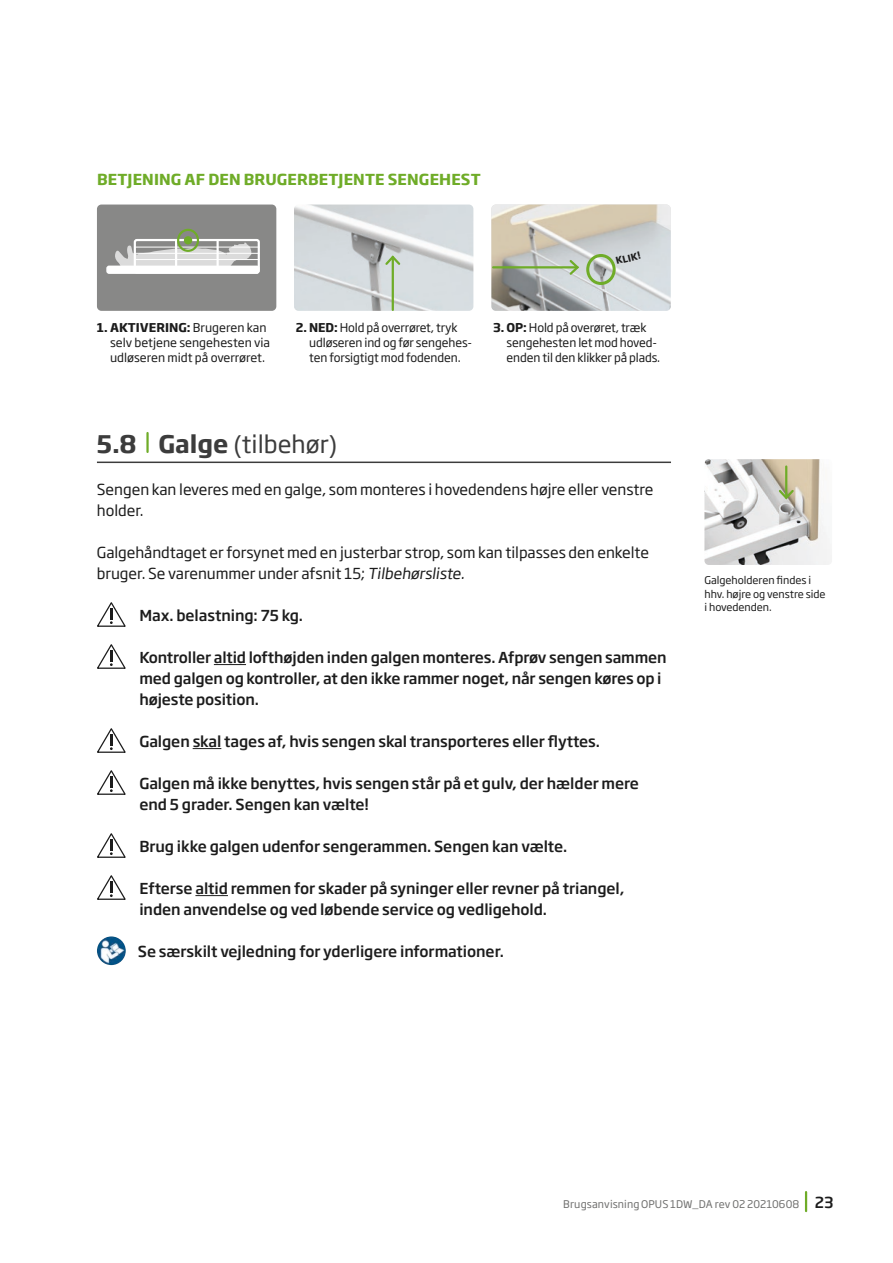
<style>
.page{position:relative;width:893px;height:1263px;background:#fff}
.page>*{position:absolute;margin:0;border:0;box-sizing:border-box;transform-origin:0 0}
.Underrubik{font:24px "Soho Gothic Pro";color:#3c3c3c}
.Brødtekst{font:15px/21px "Soho Gothic Pro";letter-spacing:-.005em;color:#1c1c1c}
.Brødtekst-2{font:700 15px "Soho Gothic Pro";letter-spacing:.01em;color:#6fac28}
.Brødtekst-3{font:500 14.85px/21px "Soho Gothic Pro";letter-spacing:-.005em;color:#1c1c1c}
.NY_Billedtekst{font:12px/15px "Soho Gothic Pro";letter-spacing:-.01em;color:#1c1c1c}
.NY_Billedtekst-2{font:10.5px/13.5px "Soho Gothic Pro";letter-spacing:-.005em;color:#1c1c1c}
.t1{font:10.5px "Soho Gothic Pro";letter-spacing:.01em;color:#70706f}
.Brødtekst-4{font:700 9.45px "Soho Gothic Pro";color:#1c1c1c;scale:.95 1}
.s1{font-weight:700}
.s2{font-weight:500;font-size:15px;color:#1c1c1c}
</style>
<div class="page">
<hr style="left:97px;top:462px;width:574px;height:1px;background:#3c3c3c">
<hr style="left:214px;top:664px;width:32px;height:1px;background:#1c1c1c">
<svg style="left:193px;top:748px;width:28px;height:1px"></svg>
<hr style="left:195px;top:895px;width:33px;height:1px;background:#1c1c1c">
<img style="left:294px;top:205px;width:179px;height:106px">
<hr style="left:392px;top:257px;width:2px;height:53px;background:#6fac28">
<svg style="left:383px;top:254px;width:19px;height:13px"></svg>
<svg style="left:491px;top:205px;width:180px;height:106px;background:#c6c6bf"></svg>
<div style="left:97px;top:205px;width:179px;height:106px;background:#888887;border-radius:4px"></div>
<svg style="left:115px;top:242px;width:137px;height:24px"></svg>
<div style="left:107px;top:266px;width:152px;height:7px;background:#fff;border-radius:2px"></div>
<div style="left:106px;top:266px;width:153px;height:8px;border:1px solid #fff;border-radius:2px"></div>
<div style="left:134px;top:239px;width:126px;height:34px;border:2px solid #fff;border-radius:2px"></div>
<hr style="left:175px;top:240px;width:2px;height:27px;background:#fff">
<hr style="left:217px;top:240px;width:2px;height:28px;background:#fff">
<hr style="left:134px;top:247px;width:125px;height:1px;background:#fff">
<hr style="left:134px;top:253px;width:125px;height:1px;background:#fff">
<hr style="left:134px;top:259px;width:125px;height:1px;background:#fff">
<div style="left:184px;top:236px;width:8px;height:8px;background:#6fac28;border-radius:50%"></div>
<div style="left:177px;top:229px;width:22px;height:23px;border:2px solid #6fac28;border-radius:50%"></div>
<div style="left:586px;top:254px;width:30px;height:31px;border:3px solid #6fac28;border-radius:50%"></div>
<hr style="left:146px;top:433px;width:3px;height:19px;background:#6fac28">
<svg style="left:97px;top:602px;width:29px;height:25px"></svg>
<svg style="left:97px;top:644px;width:29px;height:25px"></svg>
<svg style="left:97px;top:728px;width:29px;height:25px"></svg>
<svg style="left:97px;top:770px;width:29px;height:25px"></svg>
<svg style="left:97px;top:833px;width:29px;height:25px"></svg>
<svg style="left:97px;top:875px;width:29px;height:25px"></svg>
<img style="left:97px;top:936px;width:29px;height:29px;border-radius:14px">
<img style="left:704px;top:459px;width:128px;height:106px">
<hr style="left:785px;top:466px;width:2px;height:32px;background:#6fac28">
<svg style="left:777px;top:488px;width:19px;height:13px"></svg>
<svg style="left:805px;top:1192px;width:2px;height:19px"></svg>
<p class="Brødtekst-2" style="left:97px;top:167px;width:385px">BETJENING AF DEN BRUGERBETJENTE SENGEHEST</p>
<p class="NY_Billedtekst" style="left:110px;top:319px;width:162px;text-indent:-13px"><span class="s1">1. AKTIVERING:</span> Brugeren kan selv betjene sengehesten via udløseren midt på overrøret.</p>
<p class="Brødtekst-4" style="left:614px;top:254px;width:28px;rotate:-14deg">KLIK!</p>
<p class="NY_Billedtekst" style="left:309px;top:319px;width:163px;text-indent:-13px"><span class="s1">2. NED:</span> Hold på overrøret, tryk udløseren ind og før sengehes&shy;ten forsigtigt mod fodenden.</p>
<p class="NY_Billedtekst" style="left:507px;top:319px;width:155px;text-indent:-13px"><span class="s1">3. OP:</span> Hold på overøret, træk sengehesten let mod hoved&shy;enden til den klikker på plads.</p>
<p class="Underrubik" style="left:97px;top:426px;width:242px"><span class="s1">5.8 Galge</span> (tilbehør)</p>
<p class="Brødtekst" style="left:97px;top:478px;width:558px">Sengen kan leveres med en galge, som monteres i hovedendens højre eller venstre holder.</p>
<p class="Brødtekst" style="left:97px;top:541px;width:554px">Galgehåndtaget er forsynet med en justerbar strop, som kan tilpasses den enkelte bruger. Se varenummer under afsnit 15; Tilbehørsliste.</p>
<p class="Brødtekst-3" style="left:139px;top:604px;width:165px">Max. belastning: 75 kg.</p>
<p class="Brødtekst-3" style="left:139px;top:646px;width:529px">Kontroller altid lofthøjden inden galgen monteres. Afprøv sengen sammen med galgen og kontroller, at den ikke rammer noget, når sengen køres op i højeste position.</p>
<p class="Brødtekst-3" style="left:139px;top:730px;width:462px">Galgen skal tages af, hvis sengen skal transporteres eller flyttes.</p>
<p class="Brødtekst-3" style="left:139px;top:772px;width:501px">Galgen må ikke benyttes, hvis sengen står på et gulv, der hælder mere end 5 grader. Sengen kan vælte!</p>
<p class="Brødtekst-3" style="left:139px;top:835px;width:429px">Brug ikke galgen udenfor sengerammen. Sengen kan vælte.</p>
<p class="Brødtekst-3" style="left:139px;top:877px;width:487px">Efterse altid remmen for skader på syninger eller revner på triangel, inden anvendelse og ved løbende service og vedligehold.</p>
<p class="Brødtekst-3" style="left:138px;top:940px;width:367px">Se særskilt vejledning for yderligere informationer.</p>
<p class="NY_Billedtekst-2" style="left:704px;top:573px;width:123px">Galgeholderen findes i hhv. højre og venstre side i hovedenden.</p>
<p class="t1" style="left:563px;top:1196px;width:272px">Brugsanvisning OPUS 1DW_DA rev 02 20210608 <span class="s2">23</span></p>
</div>
